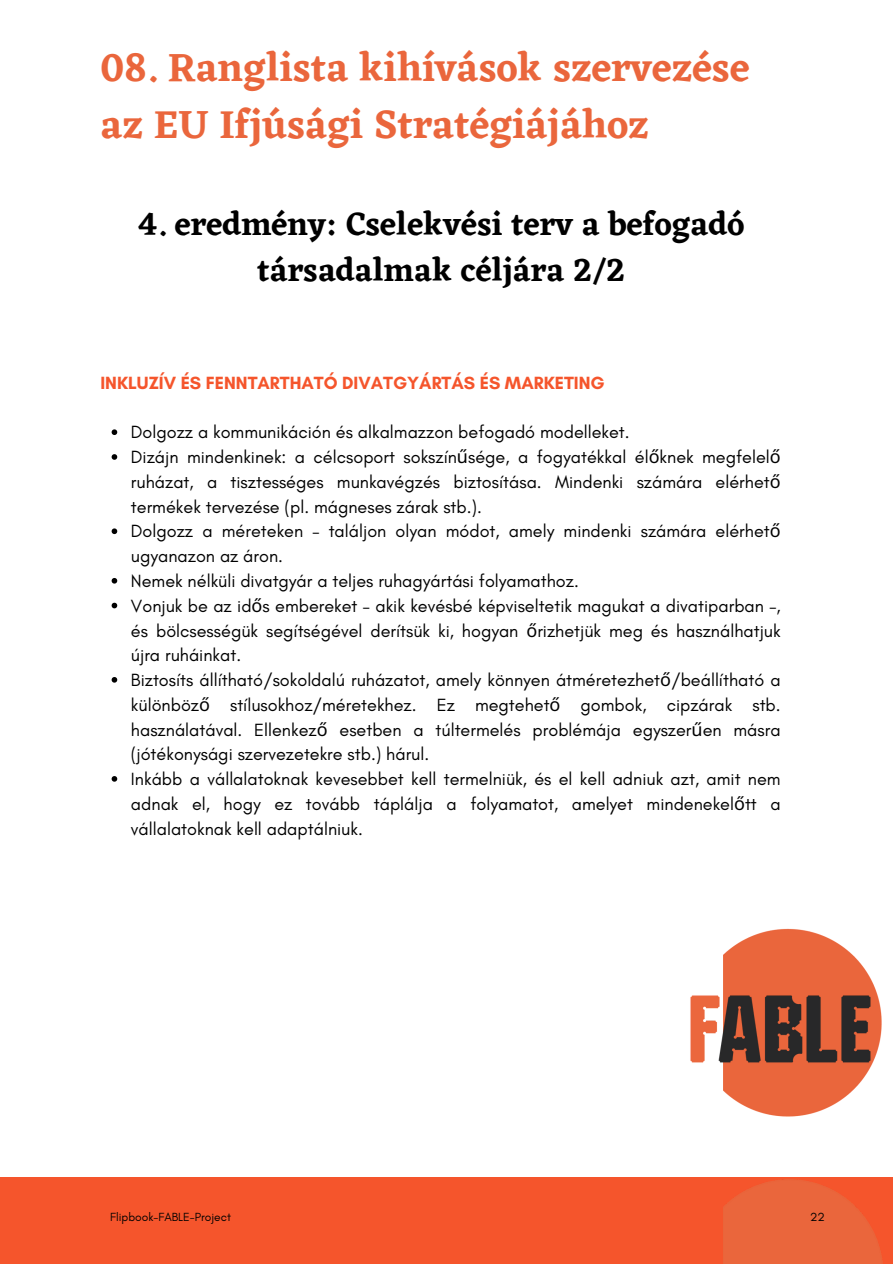
<style>
.page{position:relative;width:893px;height:1264px;background:#fff}
.page>*{position:absolute;margin:0;border:0;box-sizing:border-box;transform-origin:0 0}
.t1{font:600 40.5px/56.2px "Eczar";color:#ea663c}
.t2{font:600 33px/46.2px "Eczar";color:#000;text-align:center}
.t3{font:18px/24.8px "Glacial Indifference";color:#000}
.t4{font:700 18px "Glacial Indifference";color:#f5552c}
.t5{font:12px "Glacial Indifference";color:#000}
.s1{font-family:"Noto Sans"}
</style>
<div class="page">
<svg style="left:112px;top:429px;width:5px;height:6px"></svg>
<svg style="left:112px;top:454px;width:5px;height:6px"></svg>
<svg style="left:112px;top:528px;width:5px;height:6px"></svg>
<svg style="left:112px;top:578px;width:5px;height:5px"></svg>
<svg style="left:112px;top:602px;width:5px;height:6px"></svg>
<svg style="left:112px;top:677px;width:5px;height:5px"></svg>
<svg style="left:112px;top:776px;width:5px;height:5px"></svg>
<div style="left:0;top:1177px;width:892px;height:86px;background:#f5552c"></div>
<img style="left:723px;top:1179px;width:160px;height:84px">
<img style="left:690px;top:928px;width:192px;height:189px">
<h1 class="t1" style="left:100px;top:39px;width:650px">08. Ranglista kihívások szervezése az EU Ifjúsági Stratégiájához</h1>
<h2 class="t2" style="left:138px;top:201px;width:608px">4. eredmény: Cselekvési terv a befogadó társadalmak céljára 2/2</h2>
<p class="t4" style="left:100px;top:372px;width:506px">INKLUZÍV ÉS FENNTARTHATÓ DIVATGYÁRTÁS ÉS MARKETING</p>
<p class="t3" style="left:131px;top:420px;width:651px">Dolgozz a kommunikáción és alkalmazzon befogadó modelleket.<br>Dizájn mindenkinek: a célcsoport sokszín<span class="s1">ű</span>sége, a fogyatékkal él<span class="s1">ő</span>knek megfelel<span class="s1">ő </span>ruházat, a tisztességes munkavégzés biztosítása. Mindenki számára elérhet<span class="s1">ő </span>termékek tervezése (pl. mágneses zárak stb.).<br>Dolgozz a méreteken – találjon olyan módot, amely mindenki számára elérhet<span class="s1">ő </span>ugyanazon az áron.<br>Nemek nélküli divatgyár a teljes ruhagyártási folyamathoz.<br>Vonjuk be az id<span class="s1">ő</span>s embereket – akik kevésbé képviseltetik magukat a divatiparban –, és bölcsességük segítségével derítsük ki, hogyan <span class="s1">ő</span>rizhetjük meg és használhatjuk újra ruháinkat.<br>Biztosíts állítható/sokoldalú ruházatot, amely könnyen átméretezhet<span class="s1">ő</span>/beállítható a különböz<span class="s1">ő</span> stílusokhoz/méretekhez. Ez megtehet<span class="s1">ő</span> gombok, cipzárak stb. használatával. Ellenkez<span class="s1">ő</span> esetben a túltermelés problémája egyszer<span class="s1">ű</span>en másra (jótékonysági szervezetekre stb.) hárul.<br>Inkább a vállalatoknak kevesebbet kell termelniük, és el kell adniuk azt, amit nem adnak el, hogy ez tovább táplálja a folyamatot, amelyet mindenekel<span class="s1">ő</span>tt a vállalatoknak kell adaptálniuk.</p>
<p class="t5" style="left:110px;top:1209px;width:122px">Flipbook-FABLE-Project</p>
<p class="t5" style="left:810px;top:1209px;width:16px">22</p>
</div>
